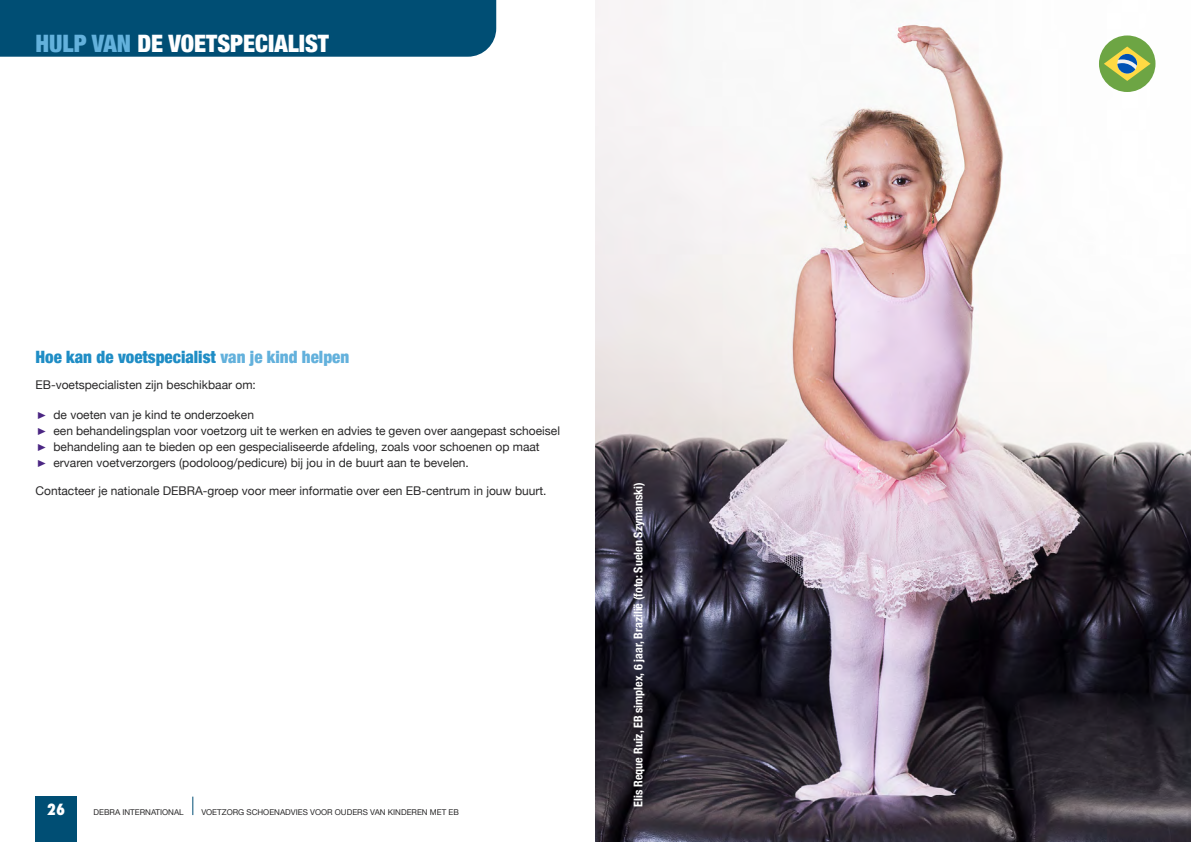
<style>
.page{position:relative;width:1191px;height:842px;background:#fff}
.page>*{position:absolute;margin:0;border:0;box-sizing:border-box;transform-origin:0 0}
.t1{font:900 condensed 24px "Helvetica Neue";color:#fff}
.t2{font:900 condensed 17px "Helvetica Neue";color:#1f8dc5}
.t3{font:800 condensed 15px "Futura";color:#fff}
.t4{font:12px/16px "Helvetica Neue";color:#292829}
.t5{font:700 condensed 12px "Helvetica Neue";color:#fff}
.t6{font:8px "Helvetica Neue";color:#292829}
.s1{color:#63b1dc}
.s2{font-size:10px;color:#4b2683}
</style>
<div class="page">
<div style="left:35px;top:797px;width:42px;height:45px;background:#004e74"></div>
<svg style="left:192px;top:797px;width:1px;height:18px"></svg>
<div style="left:0;top:0;width:496px;height:57px;background:#004e74"></div>
<img style="left:595px;top:0;width:596px;height:842px">
<div style="left:1099px;top:35px;width:56px;height:57px;background:#6da544;border-radius:50%"></div>
<svg style="left:694px;top:0;width:497px;height:81px"></svg>
<h1 class="t1" style="left:35px;top:23px;width:295px"><span class="s1">HULP VAN</span> DE VOETSPECIALIST</h1>
<h2 class="t2" style="left:35px;top:343px;width:315px">Hoe kan de voetspecialist <span class="s1">van je kind helpen</span></h2>
<p class="t4" style="left:35px;top:377px;width:222px">EB-voetspecialisten zijn beschikbaar om:</p>
<p class="t4" style="left:35px;top:407px;width:526px"><span class="s2">࢝</span> de voeten van je kind te onderzoeken<br><span class="s2">࢝</span> een behandelingsplan voor voetzorg uit te werken en advies te geven over aangepast schoeisel <span class="s2">࢝</span> behandeling aan te bieden op een gespecialiseerde afdeling, zoals voor schoenen op maat<br><span class="s2">࢝</span> ervaren voetverzorgers (podoloog/pedicure) bij jou in de buurt aan te bevelen.</p>
<p class="t4" style="left:35px;top:483px;width:512px">Contacteer je nationale DEBRA-groep voor meer informatie over een EB-centrum in jouw buurt.</p>
<p class="t5" style="left:628px;top:806px;width:326px;rotate:-90deg">Elis Reque Ruiz, EB simplex, 6 jaar, Brazilië (foto: Suelen Szymanski)</p>
<p class="t3" style="left:47px;top:799px;width:20px">26</p>
<p class="t6" style="left:94px;top:806px;width:92px">DEBRA INTERNATIONAL</p>
<p class="t6" style="left:201px;top:806px;width:259px">VOETZORG SCHOENADVIES VOOR OUDERS VAN KINDEREN MET EB</p>
</div>
